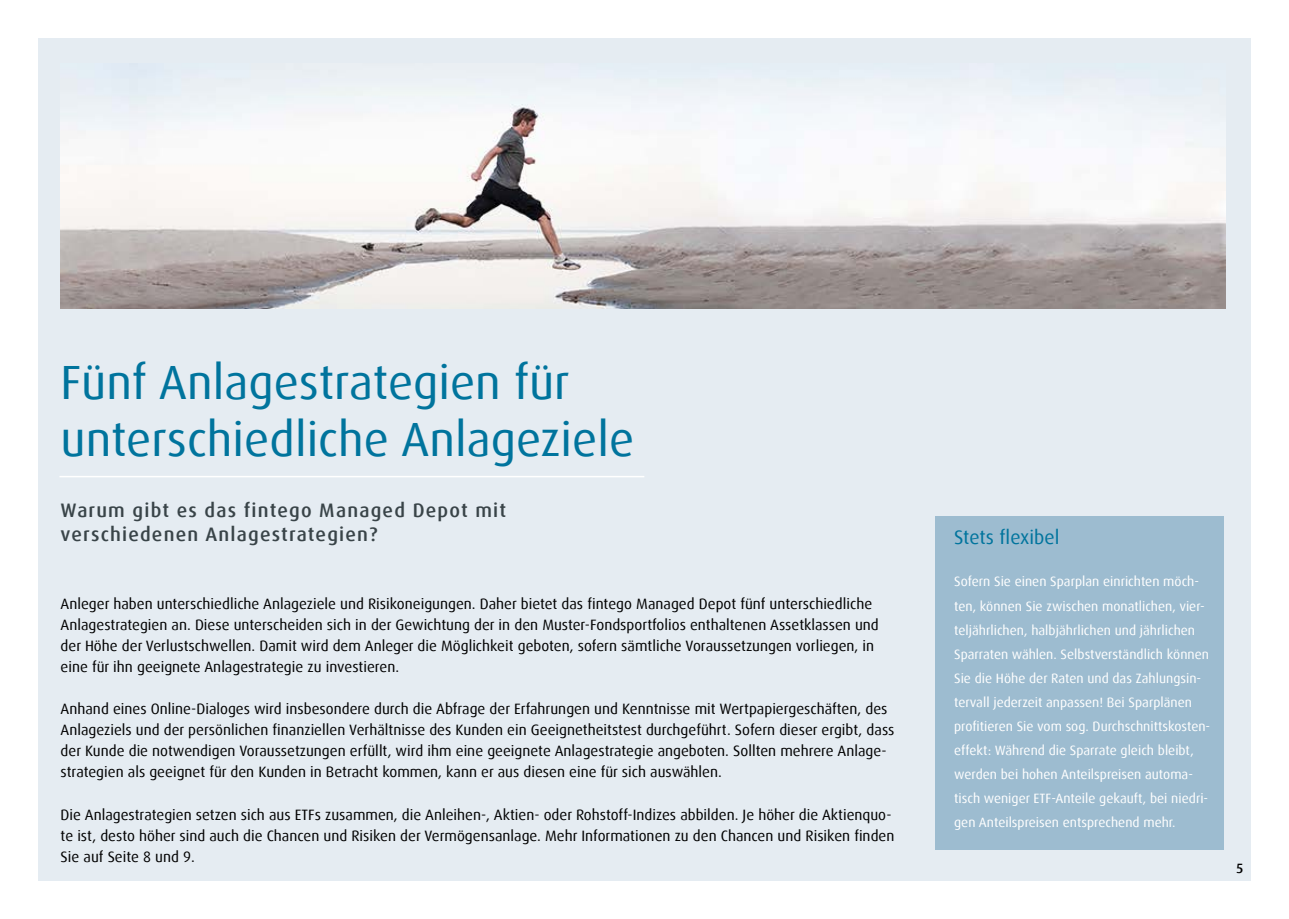
<style>
.page{position:relative;width:1289px;height:919px;background:#fff}
.page>*{position:absolute;margin:0;border:0;box-sizing:border-box;transform-origin:0 0}
.t1{font:48px/57px "Dax";color:#00749d}
.t2{font:500 19.5px/24px "Dax";letter-spacing:.06em;color:#394448}
.t3{font:19.5px "Dax";color:#00749d}
.t4{font:15px/21px "Dax";color:#000}
.t5{font:13.5px/24px "Dax";color:#fff}
.t6{font:500 13.5px "Dax";color:#000}
</style>
<div class="page">
<div style="left:38px;top:38px;width:1212px;height:842px;background:#e5ecf2"></div>
<div style="left:935px;top:516px;width:289px;height:334px;background:#9dbcd0"></div>
<hr style="left:59px;top:476px;width:585px;height:1px;background:#fff">
<img style="left:61px;top:88px;width:1164px;height:220px">
<h1 class="t1" style="left:61px;top:354px;width:575px">Fünf Anlagestrategien für unterschiedliche Anlageziele</h1>
<h2 class="t2" style="left:61px;top:498px;width:447px">Warum gibt es das fintego Managed Depot mit verschiedenen Anlagestrategien?</h2>
<p class="t4" style="left:61px;top:593px;width:819px">Anleger haben unterschiedliche Anlageziele und Risikoneigungen. Daher bietet das fintego Managed Depot fünf unterschiedliche Anlagestrategien an. Diese unterscheiden sich in der Gewichtung der in den Muster-Fondsportfolios enthaltenen Assetklassen und der Höhe der Verlustschwellen. Damit wird dem Anleger die Möglichkeit geboten, sofern sämtliche Voraussetzungen vorliegen, in eine für ihn geeignete Anlagestrategie zu investieren.</p>
<p class="t4" style="left:61px;top:698px;width:835px">Anhand eines Online-Dialoges wird insbesondere durch die Abfrage der Erfahrungen und Kenntnisse mit Wertpapiergeschäften, des Anlageziels und der persönlichen finanziellen Verhältnisse des Kunden ein Geeignetheitstest durchgeführt. Sofern dieser ergibt, dass der Kunde die notwendigen Voraussetzungen erfüllt, wird ihm eine geeignete Anlagestrategie angeboten. Sollten mehrere Anlage&shy;strategien als geeignet für den Kunden in Betracht kommen, kann er aus diesen eine für sich auswählen.</p>
<p class="t4" style="left:61px;top:803px;width:835px">Die Anlagestrategien setzen sich aus ETFs zusammen, die Anleihen-, Aktien- oder Rohstoff-Indizes abbilden. Je höher die Aktienquo&shy;te ist, desto höher sind auch die Chancen und Risiken der Vermögensanlage. Mehr Informationen zu den Chancen und Risiken finden<br>Sie auf Seite 8 und 9.</p>
<h2 class="t3" style="left:954px;top:526px;width:107px">Stets flexibel</h2>
<p class="t5" style="left:954px;top:570px;width:257px">Sofern Sie einen Sparplan einrichten möch&shy;ten, können Sie zwischen monatlichen, vier&shy;teljährlichen, halbjährlichen und jährlichen Sparraten wählen. Selbstverständlich können Sie die Höhe der Raten und das Zahlungsin&shy;tervall jederzeit anpassen! Bei Sparplänen profitieren Sie vom sog. Durchschnittskosten&shy;effekt: Während die Sparrate gleich bleibt, werden bei hohen Anteilspreisen automa&shy;tisch weniger ETF-Anteile gekauft, bei niedri&shy;gen Anteilspreisen entsprechend mehr.</p>
<p class="t6" style="left:1235px;top:860px;width:9px">5</p>
</div>
